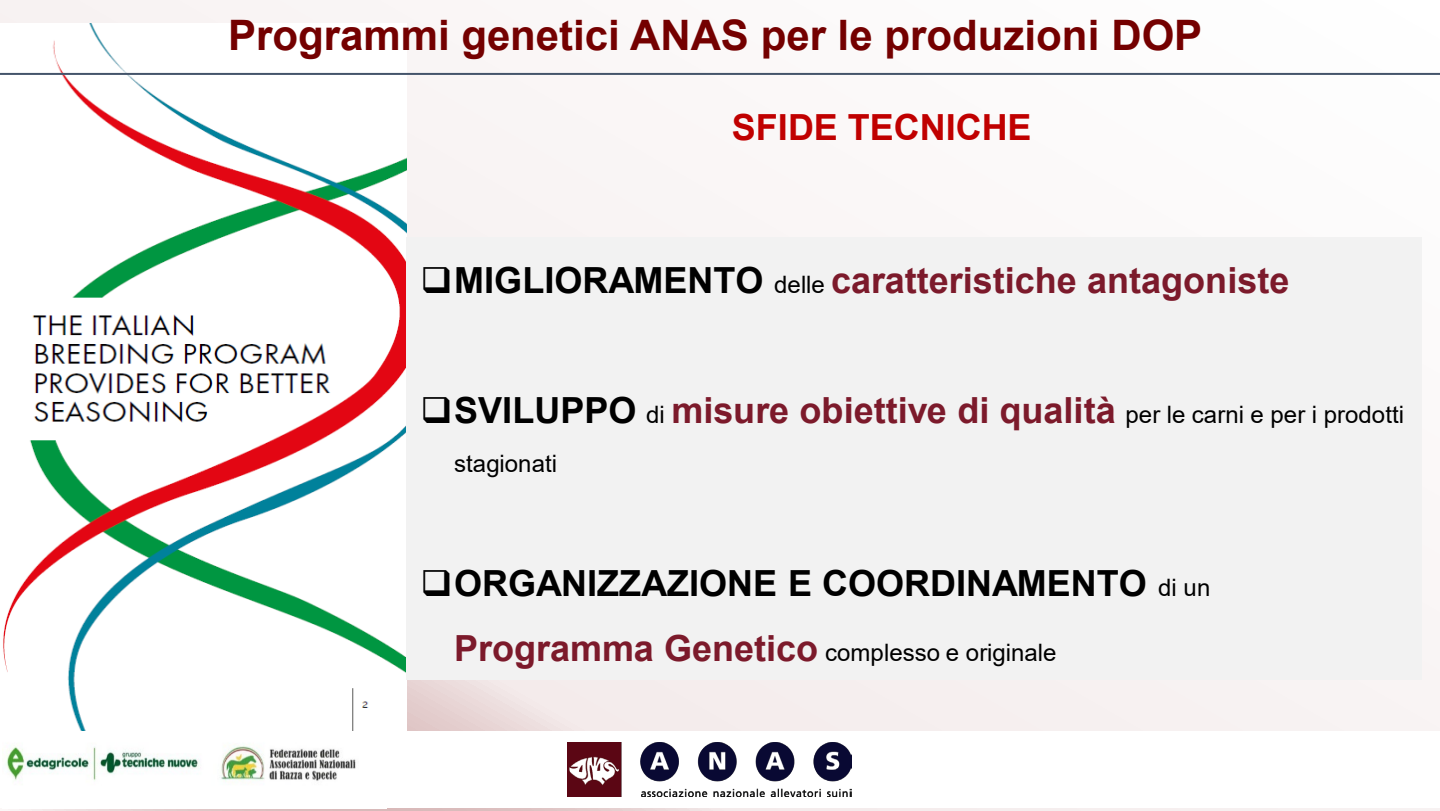
<style>
.page{position:relative;width:1440px;height:811px;background:#fbf8f8}
.page>*{position:absolute;margin:0;border:0;box-sizing:border-box;transform-origin:0 0}
.t1{font:700 42px "Arial";color:#740000}
.t2{font:700 36px "Arial";color:#7c1a2b}
.t3{font:700 36px "Arial";color:#000}
.t4{font:700 36px "Arial";color:#c00000}
.t5{font:24px/48.4px "Arial";letter-spacing:.005em;color:#000}
.s1{color:#000}
.s2{font-weight:400;font-size:24px;color:#000}
.s3{font-weight:700;font-size:36px}
.s4{font-weight:700;font-size:36px;color:#7c1a2b}
.s5{font-weight:400;font-size:24px}
</style>
<div class="page">
<div style="left:0;top:731px;width:1440px;height:77px;background:#fff"></div>
<img style="left:567px;top:743px;width:284px;height:53px">
<img style="left:3px;top:23px;width:403px;height:707px">
<hr style="left:0;top:73px;width:1440px;height:2px;background:#44546a">
<div style="left:406px;top:238px;width:1016px;height:442px;background:#f2f2f2"></div>
<img style="left:5px;top:746px;width:351px;height:35px">
<h2 class="t1" style="left:228px;top:6px;width:976px">Programmi genetici ANAS per le produzioni DOP</h2>
<p class="t4" style="left:732px;top:102px;width:301px">SFIDE TECNICHE</p>
<p class="t2" style="left:420px;top:255px;width:871px"><span class="s1">❑MIGLIORAMENTO</span> <span class="s2">delle</span> caratteristiche antagoniste</p>
<p class="t5" style="left:454px;top:390px;width:951px;text-indent:-34px">❑<span class="s3">SVILUPPO</span> di <span class="s4">misure obiettive di qualità</span> per le carni e per i prodotti stagionati</p>
<p class="t3" style="left:420px;top:558px;width:791px">❑ORGANIZZAZIONE E COORDINAMENTO <span class="s5">di un</span></p>
<p class="t5" style="left:454px;top:628px;width:604px"><span class="s4">Programma Genetico</span> complesso e originale</p>
</div>
